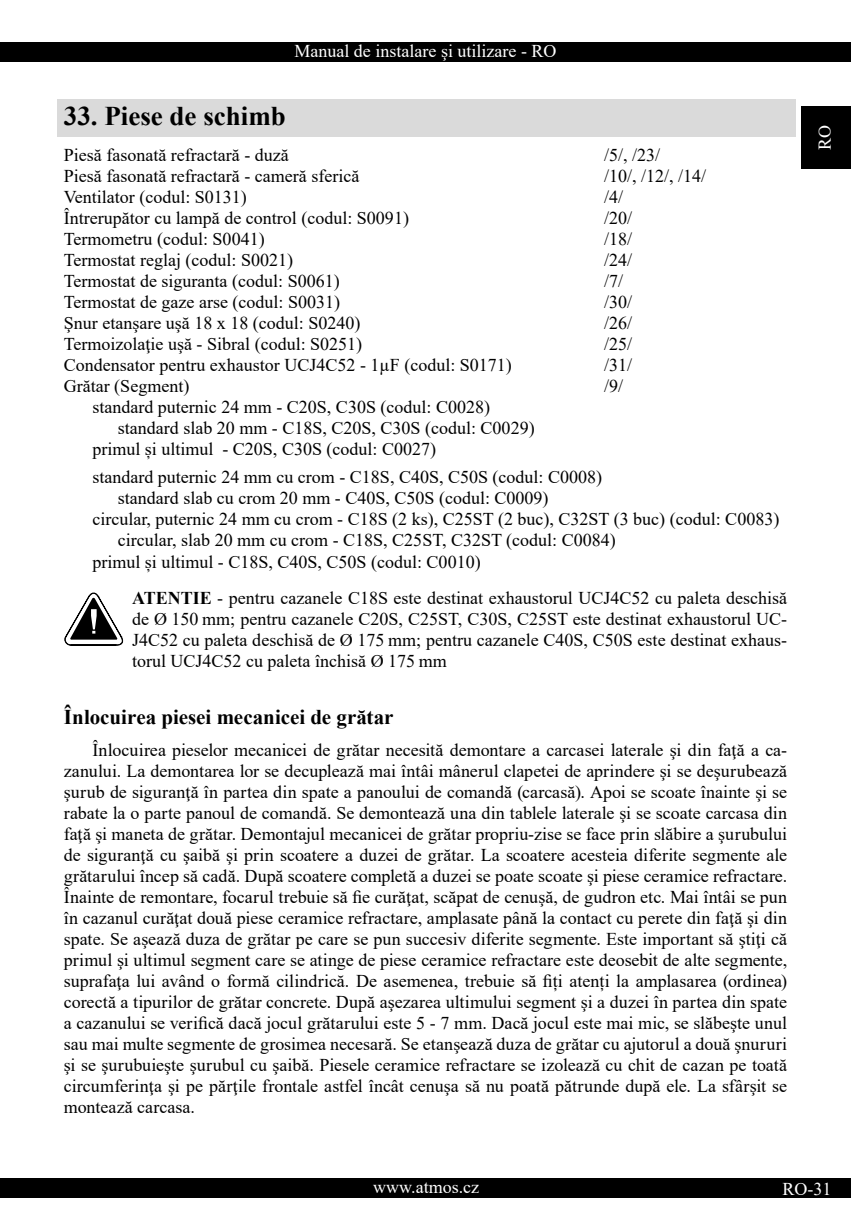
<style>
.page{position:relative;width:851px;height:1221px;background:#fff}
.page>*{position:absolute;margin:0;border:0;box-sizing:border-box;transform-origin:0 0}
.t1{font:700 27px "Times New Roman";color:#000}
.t2{font:700 21px "Times New Roman";color:#000}
.t3{font:18px/21px "Times New Roman";color:#000;text-align:justify}
.t4{font:18px "Times New Roman";color:#fff}
.s1{font-weight:700}
</style>
<div class="page">
<div style="left:0;top:43px;width:850px;height:19px;background:#000"></div>
<div style="left:801px;top:106px;width:49px;height:63px;background:#000"></div>
<div style="left:0;top:1178px;width:850px;height:20px;background:#000"></div>
<div style="left:57px;top:99px;width:738px;height:37px;background:#dadada"></div>
<svg style="left:64px;top:592px;width:59px;height:54px"></svg>
<p class="t4" style="left:294px;top:39px;width:263px">Manual de instalare şi utilizare - RO</p>
<h1 class="t1" style="left:64px;top:96px;width:223px">33. Piese de schimb</h1>
<p class="t3" style="left:64px;top:143px;width:226px">Piesă fasonată refractară - duză</p>
<p class="t3" style="left:604px;top:143px;width:58px">/5/, /23/</p>
<p class="t3" style="left:64px;top:164px;width:297px">Piesă fasonată refractară - cameră sferică</p>
<p class="t3" style="left:604px;top:164px;width:104px">/10/, /12/, /14/</p>
<p class="t3" style="left:64px;top:185px;width:184px">Ventilator (codul: S0131)</p>
<p class="t3" style="left:604px;top:185px;width:21px">/4/</p>
<p class="t3" style="left:64px;top:207px;width:346px">Întrerupător cu lampă de control (codul: S0091)</p>
<p class="t3" style="left:604px;top:207px;width:30px">/20/</p>
<p class="t3" style="left:64px;top:228px;width:202px">Termometru (codul: S0041)</p>
<p class="t3" style="left:604px;top:228px;width:30px">/18/</p>
<p class="t3" style="left:64px;top:249px;width:231px">Termostat reglaj (codul: S0021)</p>
<p class="t3" style="left:604px;top:249px;width:30px">/24/</p>
<p class="t3" style="left:64px;top:270px;width:277px">Termostat de siguranta (codul: S0061)</p>
<p class="t3" style="left:604px;top:270px;width:21px">/7/</p>
<p class="t3" style="left:64px;top:291px;width:278px">Termostat de gaze arse (codul: S0031)</p>
<p class="t3" style="left:604px;top:291px;width:30px">/30/</p>
<p class="t3" style="left:64px;top:312px;width:298px">Şnur etanşare uşă 18 x 18 (codul: S0240)</p>
<p class="t3" style="left:604px;top:312px;width:30px">/26/</p>
<p class="t3" style="left:64px;top:333px;width:300px">Termoizolaţie uşă - Sibral (codul: S0251)</p>
<p class="t3" style="left:604px;top:333px;width:30px">/25/</p>
<p class="t3" style="left:64px;top:354px;width:449px">Condensator pentru exhaustor UCJ4C52 - 1µF (codul: S0171)</p>
<p class="t3" style="left:604px;top:354px;width:30px">/31/</p>
<p class="t3" style="left:64px;top:375px;width:127px">Grătar (Segment)</p>
<p class="t3" style="left:604px;top:375px;width:21px">/9/</p>
<p class="t3" style="left:92px;top:396px;width:399px">standard puternic 24 mm - C20S, C30S (codul: C0028)</p>
<p class="t3" style="left:118px;top:417px;width:418px">standard slab 20 mm - C18S, C20S, C30S (codul: C0029)</p>
<p class="t3" style="left:92px;top:438px;width:345px">primul și ultimul - C20S, C30S (codul: C0027)</p>
<p class="t3" style="left:92px;top:466px;width:511px">standard puternic 24 mm cu crom - C18S, C40S, C50S (codul: C0008)</p>
<p class="t3" style="left:118px;top:487px;width:432px">standard slab cu crom 20 mm - C40S, C50S (codul: C0009)</p>
<p class="t3" style="left:92px;top:508px;width:688px">circular, puternic 24 mm cu crom - C18S (2 ks), C25ST (2 buc), C32ST (3 buc) (codul: C0083)</p>
<p class="t3" style="left:118px;top:529px;width:499px">circular, slab 20 mm cu crom - C18S, C25ST, C32ST (codul: C0084)</p>
<p class="t3" style="left:92px;top:550px;width:390px">primul și ultimul - C18S, C40S, C50S (codul: C0010)</p>
<p class="t3" style="left:132px;top:586px;width:656px"><span class="s1">ATENTIE</span> - pentru cazanele C18S este destinat exhaustorul UCJ4C52 cu paleta deschisă de Ø 150 mm; pentru cazanele C20S, C25ST, C30S, C25ST este destinat exhaustorul UC-J4C52 cu paleta deschisă de Ø 175 mm; pentru cazanele C40S, C50S este destinat exhaus&shy;torul UCJ4C52 cu paleta închisă Ø 175 mm</p>
<p class="t2" style="left:64px;top:702px;width:331px">Înlocuirea piesei mecanicei de grătar</p>
<p class="t3" style="left:64px;top:738px;width:724px;text-indent:29px">Înlocuirea pieselor mecanicei de grătar necesită demontare a carcasei laterale şi din faţă a ca&shy;zanului. La demontarea lor se decuplează mai întâi mânerul clapetei de aprindere şi se deşurubează şurub de siguranţă în partea din spate a panoului de comandă (carcasă). Apoi se scoate înainte şi se rabate la o parte panoul de comandă. Se demontează una din tablele laterale şi se scoate carcasa din faţă şi maneta de grătar. Demontajul mecanicei de grătar propriu-zise se face prin slăbire a şurubului de siguranţă cu şaibă şi prin scoatere a duzei de grătar. La scoatere acesteia diferite segmente ale grătarului încep să cadă. După scoatere completă a duzei se poate scoate şi piese ceramice refractare.<br>Înainte de remontare, focarul trebuie să fie curăţat, scăpat de cenuşă, de gudron etc. Mai întâi se pun în cazanul curăţat două piese ceramice refractare, amplasate până la contact cu perete din faţă şi din spate. Se aşează duza de grătar pe care se pun succesiv diferite segmente. Este important să ştiţi că primul şi ultimul segment care se atinge de piese ceramice refractare este deosebit de alte segmente, suprafaţa lui având o formă cilindrică. De asemenea, trebuie să fiți atenți la amplasarea (ordinea) corectă a tipurilor de grătar concrete. După aşezarea ultimului segment şi a duzei în partea din spate a cazanului se verifică dacă jocul grătarului este 5 - 7 mm. Dacă jocul este mai mic, se slăbeşte unul sau mai multe segmente de grosimea necesară. Se etanşează duza de grătar cu ajutorul a două şnururi şi se şurubuieşte şurubul cu şaibă. Piesele ceramice refractare se izolează cu chit de cazan pe toată circumferinţa şi pe părţile frontale astfel încât cenuşa să nu poată pătrunde după ele. La sfârşit se montează carcasa.</p>
<p class="t4" style="left:811px;top:150px;width:27px;rotate:-90deg">RO</p>
<p class="t4" style="left:373px;top:1173px;width:107px">www.atmos.cz</p>
<p class="t4" style="left:782px;top:1175px;width:50px">RO-31</p>
</div>
